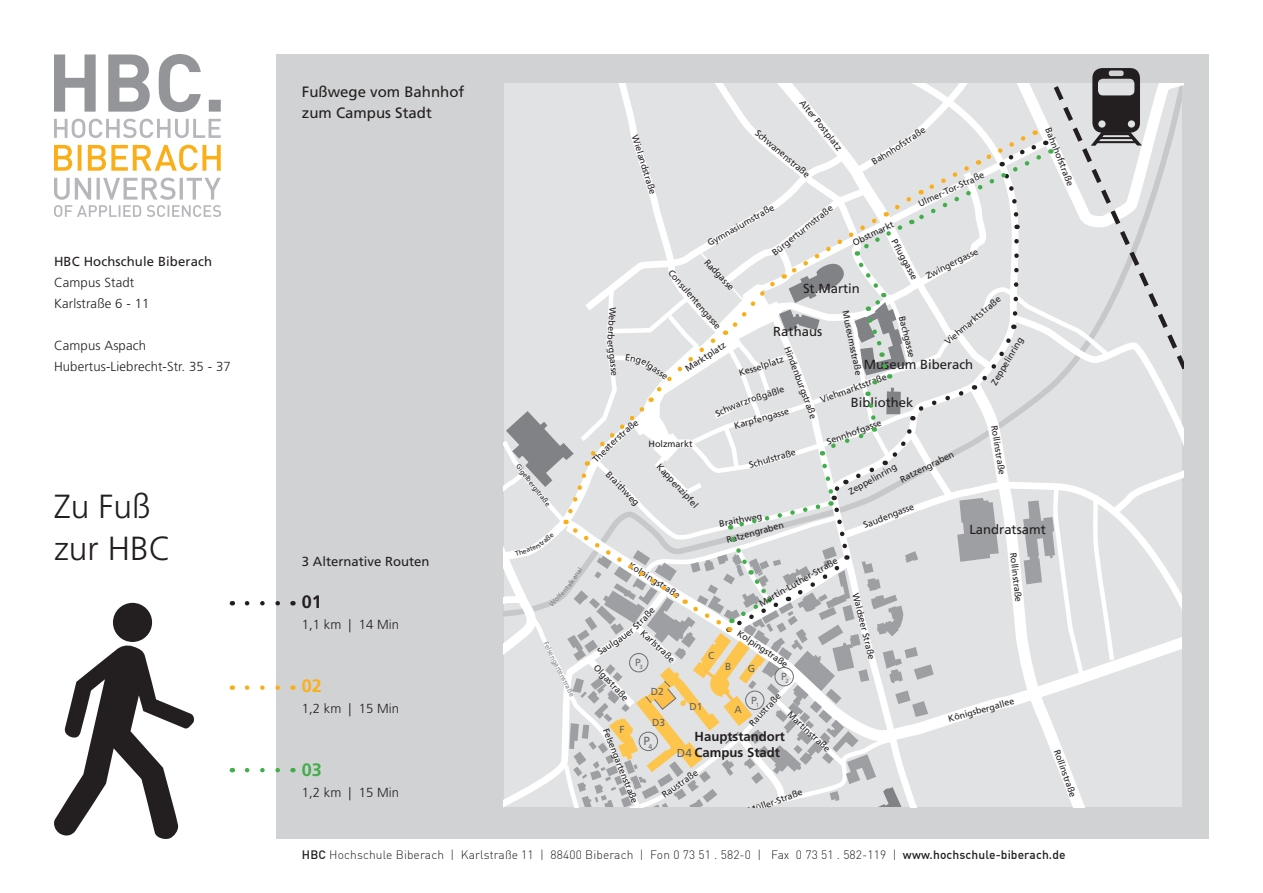
<style>
.page{position:relative;width:1263px;height:893px;background:#fff}
.page>*{position:absolute;margin:0;border:0;box-sizing:border-box;transform-origin:0 0}
.t1{font:300 33.45px/42px "Frutiger LT Pro";color:#231f20}
.t2{font:700 18px "Frutiger LT Pro";color:#231f20}
.t3{font:700 18px "Frutiger LT Pro";color:#faaf18}
.t4{font:700 18px "Frutiger LT Pro";color:#40ae49}
.t5{font:15px/21px "Frutiger LT Pro";color:#231f20}
.t6{font:300 13.2px/21px "Frutiger LT Pro";letter-spacing:.01em;color:#231f20}
.t7{font:13.2px "Frutiger LT Pro";color:#231f20}
.t8{font:700 13.2px/15.8px "Frutiger LT Pro";color:#231f20}
.t9{font:300 12px "DIN Offc";letter-spacing:.01em;color:#231f20}
.t10{font:11.85px "Frutiger LT Pro";color:#6c6d70}
.t11{font:11.7px "Frutiger LT Pro";color:#636366}
.t12{font:10.35px "Frutiger LT Pro";color:#6c6d70}
.t13{font:10.2px "Frutiger LT Pro";color:#636366}
.t14{font:9px "Frutiger LT Pro";color:#231f20}
.t15{font:6.75px "Frutiger LT Pro";color:#231f20}
.t16{font:6.75px "Frutiger LT Pro";color:#808285}
.s1{font-weight:500}
</style>
<div class="page">
<div style="left:276px;top:54px;width:933px;height:785px;background:#d1d2d4"></div>
<svg style="left:54px;top:119px;width:167px;height:19px"></svg>
<svg style="left:54px;top:145px;width:167px;height:26px"></svg>
<svg style="left:54px;top:178px;width:167px;height:39px"></svg>
<svg style="left:54px;top:54px;width:167px;height:58px"></svg>
<svg style="left:247px;top:601px;width:33px;height:4px"></svg>
<svg style="left:247px;top:685px;width:33px;height:5px"></svg>
<svg style="left:247px;top:768px;width:33px;height:4px"></svg>
<svg style="left:54px;top:645px;width:140px;height:194px"></svg>
<div style="left:113px;top:603px;width:39px;height:39px;background:#231f20;border-radius:50%"></div>
<svg style="left:504px;top:68px;width:679px;height:739px"></svg>
<h3 class="t7" style="left:54px;top:254px;width:160px">HBC Hochschule Biberach</h3>
<h3 class="t6" style="left:54px;top:272px;width:97px">Campus Stadt<br>Karlstraße 6 - 11</h3>
<h3 class="t6" style="left:54px;top:335px;width:178px">Campus Aspach<br>Hubertus-Liebrecht-Str. 35 - 37</h3>
<h1 class="t1" style="left:54px;top:486px;width:118px">Zu Fuß zur HBC</h1>
<h3 class="t5" style="left:302px;top:81px;width:164px">Fußwege vom Bahnhof zum Campus Stadt</h3>
<h3 class="t7" style="left:302px;top:554px;width:129px">3 Alternative Routen</h3>
<h2 class="t2" style="left:302px;top:591px;width:22px">01</h2>
<h3 class="t6" style="left:302px;top:614px;width:99px">1,1 km | 14 Min</h3>
<p class="t15" style="left:413px;top:562px;width:28px;rotate:-16deg">erstraße</p>
<h2 class="t3" style="left:302px;top:675px;width:22px">02</h2>
<h3 class="t6" style="left:302px;top:698px;width:99px">1,2 km | 15 Min</h3>
<h2 class="t4" style="left:302px;top:759px;width:22px">03</h2>
<h3 class="t6" style="left:302px;top:782px;width:99px">1,2 km | 15 Min</h3>
<p class="t14" style="left:805px;top:98px;width:64px;rotate:51deg">Alter Postplatz</p>
<p class="t14" style="left:870px;top:158px;width:64px;rotate:-33deg">Bahnhofstraße</p>
<p class="t14" style="left:1053px;top:126px;width:64px;rotate:68deg">Bahnhofstraße</p>
<p class="t14" style="left:851px;top:238px;width:46px;rotate:-25deg">Obstmarkt</p>
<p class="t14" style="left:760px;top:127px;width:70px;rotate:41deg">Schwanenstraße</p>
<p class="t14" style="left:640px;top:134px;width:63px;rotate:73deg">Wielandstraße</p>
<p class="t14" style="left:916px;top:200px;width:73px;rotate:-25deg">Ulmer-Tor-Straße</p>
<p class="t14" style="left:706px;top:239px;width:77px;rotate:-30deg">Gymnasiumstraße</p>
<p class="t14" style="left:770px;top:250px;width:77px;rotate:-39deg">Bürgerturmstraße</p>
<p class="t14" style="left:898px;top:237px;width:46px;rotate:61deg">Pfl uggasse</p>
<p class="t14" style="left:924px;top:272px;width:59px;rotate:-27deg">Zwingergasse</p>
<p class="t14" style="left:710px;top:257px;width:40px;rotate:47deg">Radgasse</p>
<p class="t14" style="left:674px;top:268px;width:77px;rotate:49deg">Consulentengasse</p>
<h3 class="t7" style="left:803px;top:281px;width:58px">St.Martin</h3>
<h3 class="t7" style="left:773px;top:324px;width:50px">Rathaus</h3>
<p class="t14" style="left:943px;top:339px;width:71px;rotate:-40deg">Viehmarktstraße</p>
<p class="t14" style="left:618px;top:307px;width:26px;rotate:94deg">Webe</p>
<p class="t14" style="left:616px;top:340px;width:7px;rotate:90deg">e</p>
<p class="t14" style="left:850px;top:310px;width:67px;rotate:78deg">Museumsstraße</p>
<p class="t14" style="left:907px;top:315px;width:44px;rotate:76deg">Bachgasse</p>
<p class="t14" style="left:989px;top:381px;width:55px;rotate:-59deg">Zeppelinring</p>
<p class="t14" style="left:683px;top:365px;width:48px;rotate:-33deg">Marktplatz</p>
<p class="t14" style="left:792px;top:345px;width:78px;rotate:70deg">Hindenburgstraße</p>
<p class="t14" style="left:738px;top:368px;width:48px;rotate:-18deg">Kesselplatz</p>
<h3 class="t7" style="left:864px;top:356px;width:111px">Museum Biberach</h3>
<h3 class="t7" style="left:851px;top:395px;width:64px">Bibliothek</h3>
<p class="t14" style="left:656px;top:363px;width:19px;rotate:35deg">asse</p>
<p class="t14" style="left:819px;top:395px;width:71px;rotate:-20deg">Viehmarktstraße</p>
<p class="t14" style="left:755px;top:392px;width:23px;rotate:-18deg">ßgäß</p>
<p class="t14" style="left:733px;top:420px;width:58px;rotate:-15deg">Karpfengasse</p>
<p class="t14" style="left:619px;top:429px;width:21px;rotate:-40deg">raße</p>
<p class="t14" style="left:825px;top:437px;width:59px;rotate:-20deg">Sennhofgasse</p>
<p class="t14" style="left:1000px;top:424px;width:52px;rotate:81deg">Rollinstraße</p>
<p class="t14" style="left:648px;top:438px;width:46px">Holzmarkt</p>
<p class="t14" style="left:590px;top:457px;width:26px;rotate:-46deg">Theat</p>
<p class="t14" style="left:748px;top:459px;width:50px;rotate:-15deg">Schulstraße</p>
<p class="t14" style="left:898px;top:475px;width:61px;rotate:-27deg">Ratzengraben</p>
<p class="t14" style="left:862px;top:520px;width:55px;rotate:-21deg">Saudengasse</p>
<p class="t15" style="left:521px;top:462px;width:52px;rotate:52deg">Gigelbergstraße</p>
<p class="t14" style="left:611px;top:469px;width:45px;rotate:46deg">Braithweg</p>
<p class="t14" style="left:662px;top:462px;width:58px;rotate:47deg">Kappenzipfel</p>
<p class="t14" style="left:847px;top:487px;width:55px;rotate:-29deg">Zeppelinring</p>
<p class="t14" style="left:718px;top:518px;width:45px;rotate:-10deg">Braithweg</p>
<p class="t14" style="left:725px;top:535px;width:61px;rotate:-15deg">Ratzengraben</p>
<h3 class="t7" style="left:969px;top:522px;width:78px">Landratsamt</h3>
<p class="t15" style="left:539px;top:540px;width:16px;rotate:-40deg">raße</p>
<p class="t16" style="left:567px;top:582px;width:21px;rotate:-56deg">lkanal</p>
<p class="t16" style="left:549px;top:640px;width:62px;rotate:63deg">Felsengartenstraße</p>
<p class="t14" style="left:632px;top:560px;width:61px;rotate:32deg">Kolpingstraße</p>
<p class="t14" style="left:757px;top:599px;width:90px;rotate:-30deg">Martin-Luther-Straße</p>
<p class="t14" style="left:646px;top:627px;width:45px;rotate:43deg">Karlstraße</p>
<p class="t14" style="left:741px;top:628px;width:61px;rotate:34deg">Kolpingstraße</p>
<p class="t13" style="left:708px;top:650px;width:8px">C</p>
<p class="t12" style="left:635px;top:656px;width:9px">P<sub>3</sub></p>
<p class="t13" style="left:725px;top:660px;width:8px">B</p>
<p class="t13" style="left:748px;top:662px;width:9px">G</p>
<p class="t13" style="left:734px;top:704px;width:9px">A</p>
<p class="t14" style="left:599px;top:662px;width:48px;rotate:47deg">Olgastraße</p>
<p class="t14" style="left:610px;top:727px;width:82px;rotate:68deg">Felsengartenstraße</p>
<p class="t12" style="left:781px;top:670px;width:9px">P<sub>2</sub></p>
<p class="t13" style="left:651px;top:686px;width:15px">D 2</p>
<p class="t13" style="left:652px;top:716px;width:15px">D 3</p>
<p class="t14" style="left:747px;top:722px;width:44px;rotate:-48deg">Raustraße</p>
<p class="t12" style="left:751px;top:694px;width:9px">P<sub>1</sub></p>
<p class="t13" style="left:689px;top:700px;width:15px">D 1</p>
<p class="t14" style="left:792px;top:709px;width:56px;rotate:43deg">Martinstraße</p>
<p class="t13" style="left:619px;top:723px;width:7px">F</p>
<h3 class="t8" style="left:695px;top:729px;width:92px">Hauptstandort<br>Campus Stadt</h3>
<h3 class="t10" style="left:643px;top:734px;width:10px">P<sub>4</sub></h3>
<p class="t11" style="left:677px;top:746px;width:17px">D 4</p>
<p class="t14" style="left:660px;top:792px;width:44px;rotate:-36deg">Raustraße</p>
<p class="t14" style="left:728px;top:813px;width:79px;rotate:-20deg">Karl-Müller-Straße</p>
<p class="t14" style="left:861px;top:592px;width:70px;rotate:76deg">Waldseer Straße</p>
<p class="t14" style="left:1019px;top:552px;width:52px;rotate:84deg">Rollinstraße</p>
<p class="t14" style="left:947px;top:713px;width:70px;rotate:-15deg">Königsbergallee</p>
<p class="t14" style="left:1062px;top:748px;width:52px;rotate:71deg">Rollinstraße</p>
<h3 class="t9" style="left:302px;top:847px;width:765px"><span class="s1">HBC</span> Hochschule Biberach | Karlstraße 11 | 88400 Biberach | Fon 0 73 51 . 582-0 | Fax 0 73 51 . 582-119 | <span class="s1">www.hochschule-biberach.de</span></h3>
</div>
